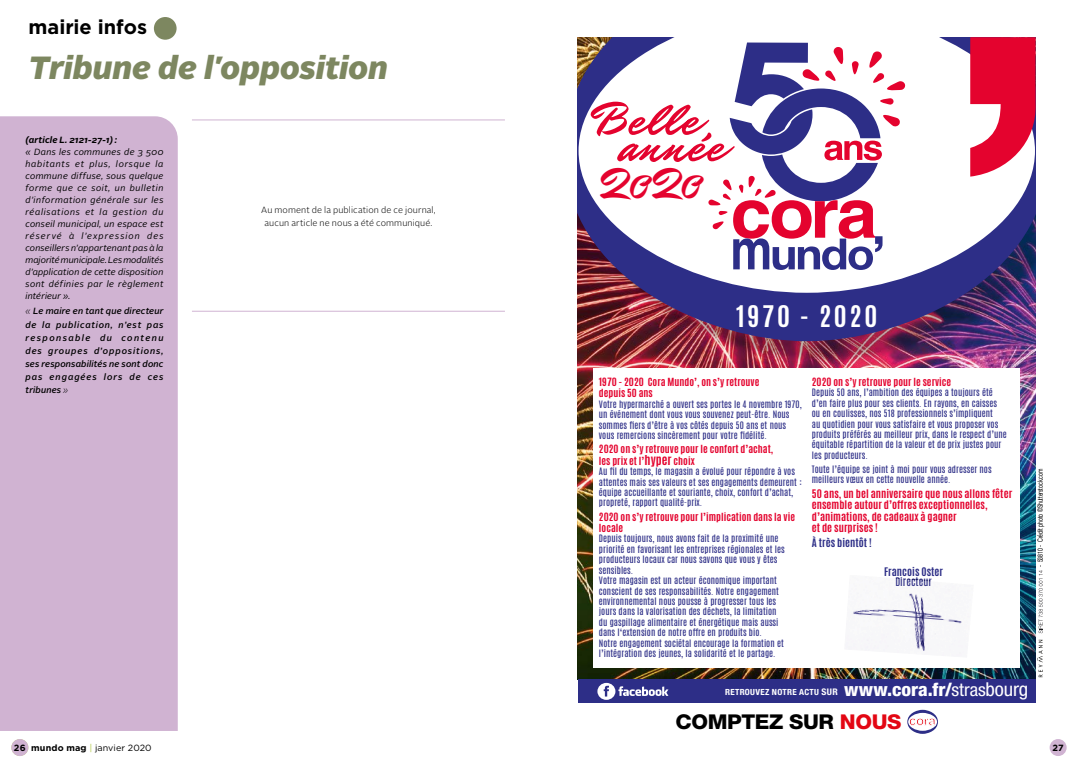
<style>
.page{position:relative;width:1078px;height:766px;background:#fff}
.page>*{position:absolute;margin:0;border:0;box-sizing:border-box;transform-origin:0 0}
.t1{font:italic 44.3px "Mr Dafoe";color:#e4032e;scale:1.06 1}
.t2{font:italic 900 32px "Alright Sans";letter-spacing:-.005em;color:#7d8760}
.t3{font:700 24.9px "Antonio";letter-spacing:.1em;color:#fff;scale:1.06 1}
.t4{font:800 20.4px "Helvetica Neue LT Std";letter-spacing:-.02em;color:#000;scale:1.05 1}
.t5{font:700 20px "Gotham";color:#000}
.t6{font:700 9.9px/11.5px "Antonio";letter-spacing:.005em;color:#e4032e;scale:1.07 1}
.t7{font:700 9.9px "Antonio";letter-spacing:.005em;color:#2d2e87;scale:1.07 1}
.t8{font:9.9px "Antonio";letter-spacing:.005em;color:#2d2e87;scale:1.07 1}
.t9{font:700 9.4px/11.4px "Antonio";letter-spacing:.005em;color:#e4032e;scale:1.07 1}
.t10{font:italic 9px/12px "Alright Sans";letter-spacing:.03em;color:#000;text-align:justify}
.t11{font:italic 500 9px/13px "Alright Sans";letter-spacing:.015em;color:#000;text-align:justify}
.t12{font:300 9px/13px "Alright Sans";letter-spacing:.01em;color:#000;text-align:center}
.t13{font:9px "Gotham";letter-spacing:.01em;color:#000}
.t14{font:italic 700 9px "Alright Sans";letter-spacing:.01em;color:#000}
.t15{font:700 9px "Gotham";color:#000}
.t16{font:8.5px/10.4px "Antonio";letter-spacing:.005em;color:#2d2e87;scale:1.07 1}
.t17{font:700 condensed 8.5px "Helvetica Neue LT Std";letter-spacing:.035em;color:#fff;scale:1.06 1}
.t18{font:7.3px "Helvetica Neue";letter-spacing:-.015em;color:#000;scale:.71 1}
.s1{font-weight:300}
.s2{font-size:32.2px}
.s3{font-size:9.6px}
.s4{font-size:11.5px}
.s5{font-size:9.1px}
.s6{font-weight:800;font-size:18.3px}
.s7{font-weight:400;font-size:17.8px}
.s8{font-weight:400;font-size:19.2px}
.s9{color:#e30613}
.s10{font-weight:700}
.s11{font-weight:500;color:#c6d777}
</style>
<div class="page">
<div style="left:1049px;top:738px;width:17px;height:17px;background:#d0b3d2;border-radius:50%"></div>
<div style="left:11px;top:738px;width:17px;height:17px;background:#d0b3d2;border-radius:50%"></div>
<div style="left:0;top:116px;width:178px;height:614px;background:#d0b3d2"></div>
<div style="left:154px;top:17px;width:22px;height:23px;background:#7d8760;border-radius:50%"></div>
<img style="left:577px;top:365px;width:458px;height:314px">
<div style="left:577px;top:37px;width:458px;height:328px;background:#060605;opacity:.25"></div>
<img style="left:577px;top:37px;width:458px;height:304px">
<div style="left:577px;top:679px;width:458px;height:23px;background:#2d2e87"></div>
<svg style="left:618px;top:686px;width:50px;height:9px"></svg>
<svg style="left:597px;top:682px;width:18px;height:17px"></svg>
<svg style="left:603px;top:685px;width:6px;height:11px"></svg>
<svg style="left:590px;top:42px;width:315px;height:228px"></svg>
<svg style="left:907px;top:709px;width:30px;height:24px"></svg>
<svg style="left:970px;top:37px;width:66px;height:139px"></svg>
<div style="left:674px;top:33px;width:264px;height:6px;background:#fff"></div>
<svg style="left:1038px;top:570px;width:4px;height:63px"></svg>
<svg style="left:1037px;top:639px;width:5px;height:38px"></svg>
<div style="left:593px;top:368px;width:426px;height:299px;background:#fff"></div>
<img style="left:853px;top:593px;width:109px;height:58px">
<hr style="left:192px;top:119px;width:313px;height:1px;background:#d0b3d2">
<hr style="left:192px;top:310px;width:313px;height:1px;background:#d0b3d2">
<h3 class="t5" style="left:28px;top:15px;width:120px">mairie infos</h3>
<h2 class="t2" style="left:29px;top:45px;width:360px">Tribune de l'opposition</h2>
<p class="t14" style="left:26px;top:133px;width:93px">(article L. 2121-27-1) :</p>
<p class="t10" style="left:26px;top:145px;width:139px">« Dans les communes de 3 500 habitants et plus, lorsque la commune diffuse, sous quelque forme que ce soit, un bulletin d’information générale sur les réalisations et la gestion du conseil municipal, un espace est réservé à l’expression des conseillers n’appartenant pas à la majorité municipale. Les modalités d’application de cette disposition sont définies par le règlement intérieur ».</p>
<p class="t11" style="left:26px;top:305px;width:139px"><span class="s1">«</span> Le maire en tant que directeur de la publication, n’est pas responsable du contenu des groupes d’oppositions, ses responsabilités ne sont donc pas engagées lors de ces tribunes <span class="s1">»</span></p>
<p class="t12" style="left:261px;top:203px;width:176px">Au moment de la publication de ce journal, aucun article ne nous a été communiqué.</p>
<h1 class="t1" style="left:601px;top:153px;width:96px">2<span class="s2">0</span>2<span class="s2">0</span></h1>
<h3 class="t3" style="left:735px;top:297px;width:135px">1970 - 2020</h3>
<p class="t9" style="left:598px;top:376px;width:151px"><span class="s3">1970 - 2020</span> Cora Mundo’, on s’y retrouve depuis 50 ans</p>
<p class="t16" style="left:598px;top:399px;width:191px">Votre hypermarché a ouvert ses portes le 4 novembre 1970, un événement dont vous vous souvenez peut-être. Nous sommes fiers d’être à vos côtés depuis 50 ans et nous vous remercions sincèrement pour votre fidélité.</p>
<p class="t9" style="left:598px;top:443px;width:164px"><span class="s3">2020</span> on s’y retrouve pour le confort d’achat, les prix et l’<span class="s4">hyper</span> choix</p>
<p class="t16" style="left:598px;top:466px;width:191px">Au fil du temps, le magasin a évolué pour répondre à vos attentes mais ses valeurs et ses engagements demeurent : équipe accueillante et souriante, choix, confort d’achat, propreté, rapport qualité-prix.</p>
<p class="t9" style="left:598px;top:511px;width:185px"><span class="s3">2020</span> on s’y retrouve pour l’implication dans la vie locale</p>
<p class="t16" style="left:598px;top:533px;width:175px">Depuis toujours, nous avons fait de la proximité une priorité en favorisant les entreprises régionales et les producteurs locaux car nous savons que vous y êtes sensibles.<br>Votre magasin est un acteur économique important conscient de ses responsabilités. Notre engagement environnemental nous pousse à progresser tous les jours dans la valorisation des déchets, la limitation du gaspillage alimentaire et énergétique mais aussi dans l‘extension de notre offre en produits bio.<br>Notre engagement sociétal encourage la formation et l’intégration des jeunes, la solidarité et le partage.</p>
<p class="t9" style="left:811px;top:376px;width:132px"><span class="s3">2020</span> on s’y retrouve pour le service</p>
<p class="t16" style="left:811px;top:387px;width:184px">Depuis 50 ans, l’ambition des équipes a toujours été d’en faire plus pour ses clients. En rayons, en caisses ou en coulisses, nos 518 professionnels s’impliquent<br>au quotidien pour vous satisfaire et vous proposer vos produits préférés au meilleur prix, dans le respect d’une équitable répartition de la valeur et de prix justes pour les producteurs.</p>
<p class="t16" style="left:811px;top:464px;width:169px">Toute l’équipe se joint à moi pour vous adresser nos meilleurs vœux en cette nouvelle année.</p>
<p class="t6" style="left:811px;top:487px;width:189px">50 ans, un bel anniversaire que nous allons fêter ensemble autour d’offres exceptionnelles, d’animations, de cadeaux à gagner<br>et de surprises !</p>
<p class="t7" style="left:811px;top:535px;width:58px">À très bientôt !</p>
<p class="t7" style="left:883px;top:563px;width:57px">Francois Oster</p>
<p class="t8" style="left:895px;top:574px;width:36px">Directeur</p>
<p class="t17" style="left:725px;top:686px;width:287px">RETROUVEZ NOTRE ACTU <span class="s5">SUR</span> <span class="s6">www.cora.fr/</span><span class="s7">stras</span><span class="s8">bourg</span></p>
<h3 class="t4" style="left:675px;top:709px;width:216px">COMPTEZ SUR <span class="s9">NOUS</span></h3>
<p class="t18" style="left:1034px;top:567px;width:140px;rotate:-90deg">- 53810 - Crédit photo ©Shutterstock.com</p>
<p class="t13" style="left:14px;top:743px;width:139px"><span class="s10">26 mundo mag</span> <span class="s11">|</span> janvier 2020</p>
<p class="t15" style="left:1052px;top:742px;width:13px">27</p>
</div>
